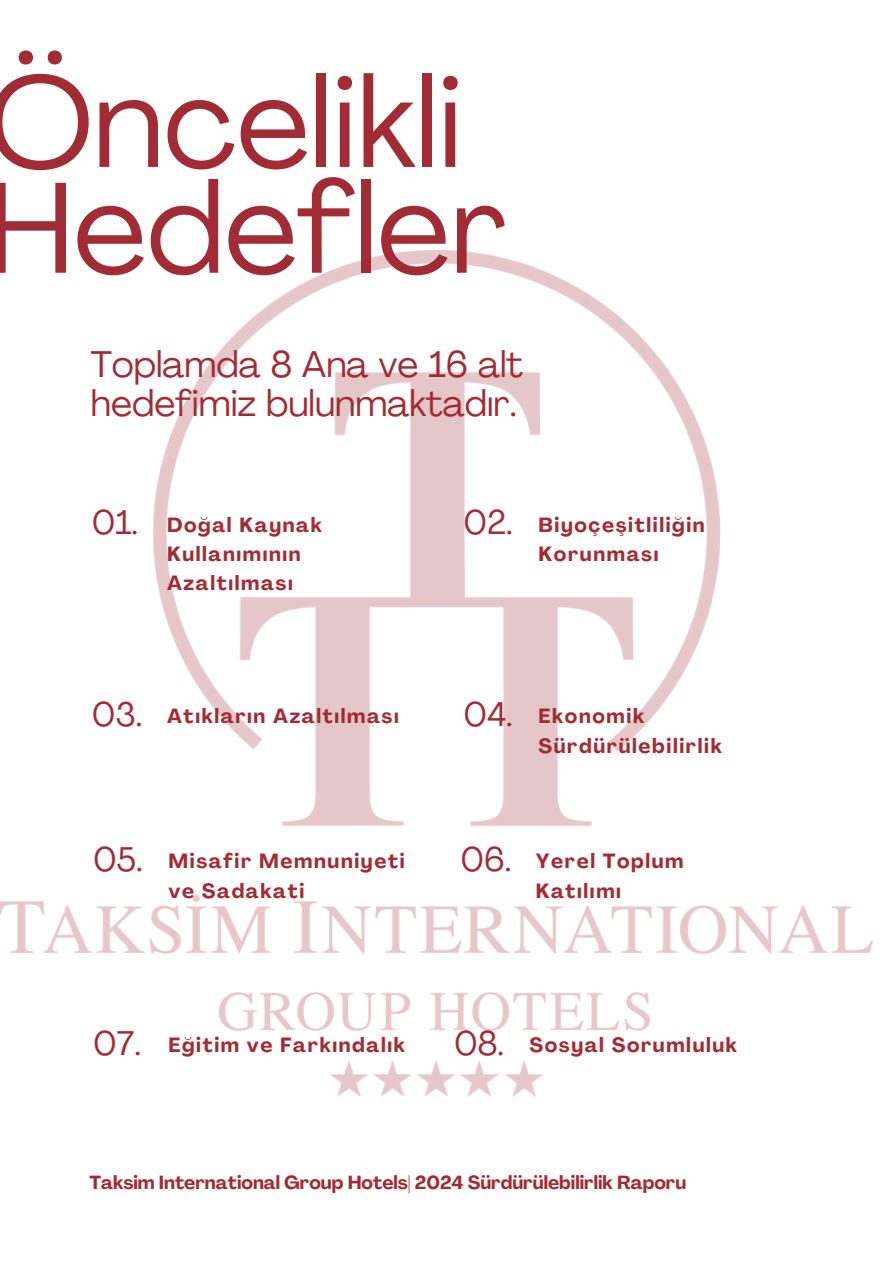
<style>
.page{position:relative;width:894px;height:1264px;background:#fff}
.page>*{position:absolute;margin:0;border:0;box-sizing:border-box;transform-origin:0 0}
.t1{font:127.5px/105.8px "Agrandir";color:#a22c35}
.t2{font:36.6px/38.8px "Agrandir";color:#a22c35}
.t3{font:33.75px "Agrandir";color:#a22c35}
.t4{font:700 20.25px/29.4px "Agrandir";letter-spacing:.08em;color:#a22c35}
.t5{font:700 18.75px "Agrandir";color:#a22c35}
</style>
<div class="page">
<img style="left:0;top:250px;width:872px;height:846px">
<h2 class="t1" style="left:-13px;top:82px;width:521px">Öncelikli<br>Hedefler</h2>
<p class="t2" style="left:91px;top:348px;width:434px">Toplamda 8 Ana ve 16 alt hedefimiz bulunmaktadır.</p>
<p class="t3" style="left:92px;top:508px;width:48px">01.</p>
<h1 class="t4" style="left:167px;top:511px;width:156px">Doğal Kaynak<br>Kullanımının<br>Azaltılması</h1>
<h2 class="t3" style="left:463px;top:508px;width:51px">02.</h2>
<p class="t4" style="left:538px;top:511px;width:167px">Biyoçeşitliliğin<br>Korunması</p>
<h2 class="t3" style="left:92px;top:700px;width:52px">03.</h2>
<p class="t4" style="left:167px;top:703px;width:233px">Atıkların Azaltılması</p>
<p class="t4" style="left:538px;top:703px;width:185px">Ekonomik<br>Sürdürülebilirlik</p>
<h2 class="t3" style="left:463px;top:700px;width:51px">04.</h2>
<p class="t3" style="left:93px;top:845px;width:51px">05.</p>
<h2 class="t4" style="left:168px;top:848px;width:237px">Misafir Memnuniyeti ve Sadakati</h2>
<p class="t3" style="left:460px;top:845px;width:52px">06.</p>
<p class="t4" style="left:535px;top:848px;width:149px">Yerel Toplum</p>
<h2 class="t4" style="left:535px;top:877px;width:87px">Katılımı</h2>
<p class="t3" style="left:93px;top:1029px;width:49px">07.</p>
<h2 class="t4" style="left:168px;top:1032px;width:238px">Eğitim ve Farkındalık</h2>
<p class="t3" style="left:454px;top:1029px;width:51px">08.</p>
<h2 class="t4" style="left:529px;top:1032px;width:209px">Sosyal Sorumluluk</h2>
<h2 class="t5" style="left:89px;top:1174px;width:598px">Taksim International Group Hotels| 2024 Sürdürülebilirlik Raporu</h2>
</div>
